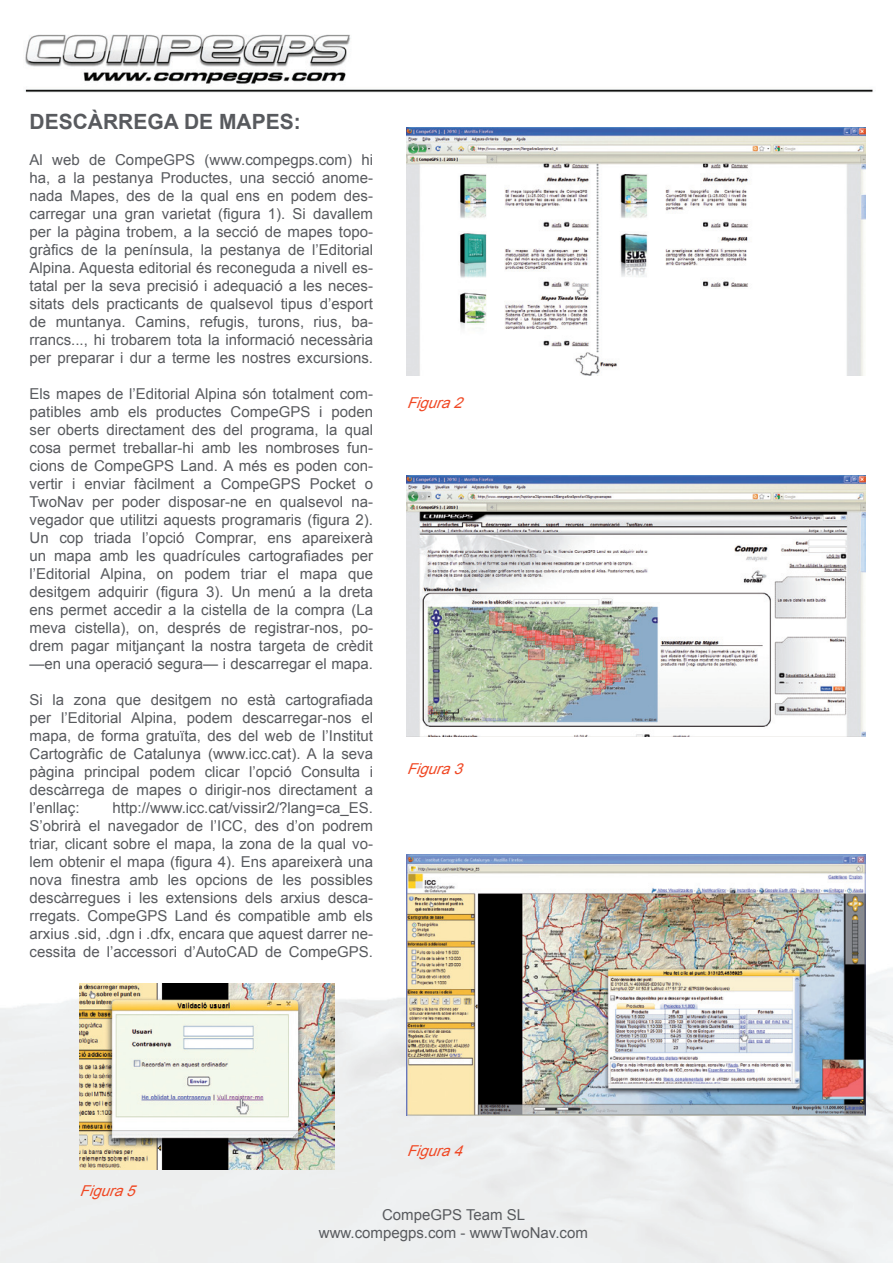
<style>
.page{position:relative;width:893px;height:1263px;background:#fff}
.page>*{position:absolute;margin:0;border:0;box-sizing:border-box;transform-origin:0 0}
.t1{font:700 21px "Arial";color:#585a5e}
.t2{font:15px/18px "Arial";color:#585a5e;text-align:justify}
.t3{font:italic 15px "Arial";color:#f04824}
</style>
<div class="page">
<img style="left:0;top:34px;width:893px;height:1229px">
<img style="left:407px;top:128px;width:459px;height:248px">
<img style="left:407px;top:475px;width:459px;height:261px">
<img style="left:407px;top:855px;width:459px;height:261px">
<img style="left:80px;top:984px;width:255px;height:185px">
<h1 class="t1" style="left:30px;top:107px;width:273px">DESCÀRREGA DE MAPES:</h1>
<p class="t2" style="left:30px;top:151px;width:345px">Al web de CompeGPS (www.compegps.com) hi ha, a la pestanya Productes, una secció anome&shy;nada Mapes, des de la qual ens en podem des&shy;carregar una gran varietat (figura 1). Si davallem per la pàgina trobem, a la secció de mapes topo&shy;gràfics de la península, la pestanya de l’Editorial Alpina. Aquesta editorial és reconeguda a nivell es&shy;tatal per la seva precisió i adequació a les neces&shy;sitats dels practicants de qualsevol tipus d’esport de muntanya. Camins, refugis, turons, rius, ba&shy;rrancs..., hi trobarem tota la informació necessària per preparar i dur a terme les nostres excursions.</p>
<p class="t2" style="left:30px;top:385px;width:345px">Els mapes de l’Editorial Alpina són totalment com&shy;patibles amb els productes CompeGPS i poden ser oberts directament des del programa, la qual cosa permet treballar-hi amb les nombroses fun&shy;cions de CompeGPS Land. A més es poden con&shy;vertir i enviar fàcilment a CompeGPS Pocket o TwoNav per poder disposar-ne en qualsevol na&shy;vegador que utilitzi aquests programaris (figura 2).<br>Un cop triada l’opció Comprar, ens apareixerà un mapa amb les quadrícules cartografiades per l’Editorial Alpina, on podem triar el mapa que desitgem adquirir (figura 3). Un menú a la dreta ens permet accedir a la cistella de la compra (La meva cistella), on, després de registrar-nos, po&shy;drem pagar mitjançant la nostra targeta de crèdit —en una operació segura— i descarregar el mapa.</p>
<p class="t2" style="left:30px;top:691px;width:345px">Si la zona que desitgem no està cartografiada per l’Editorial Alpina, podem descarregar-nos el mapa, de forma gratuïta, des del web de l’Institut Cartogràfic de Catalunya (www.icc.cat). A la seva pàgina principal podem clicar l’opció Consulta i descàrrega de mapes o dirigir-nos directament a l’enllaç:</p>
<p class="t2" style="left:30px;top:799px;width:345px;text-indent:83px">http://www.icc.cat/vissir2/?lang=ca_ES.<br>S’obrirà el navegador de l’ICC, des d’on podrem triar, clicant sobre el mapa, la zona de la qual vo&shy;lem obtenir el mapa (figura 4). Ens apareixerà una nova finestra amb les opcions de les possibles descàrregues i les extensions dels arxius desca&shy;rregats. CompeGPS Land és compatible amb els arxius .sid, .dgn i .dfx, encara que aquest darrer ne&shy;cessita de l’accessori d’AutoCAD de CompeGPS.</p>
<p class="t3" style="left:407px;top:393px;width:64px">Figura2</p>
<p class="t3" style="left:407px;top:759px;width:64px">Figura3</p>
<p class="t3" style="left:80px;top:1180px;width:64px">Figura5</p>
<p class="t3" style="left:407px;top:1141px;width:64px">Figura4</p>
<p class="t2" style="left:319px;top:1206px;width:270px;text-align:center">CompeGPS Team SL www.compegps.com - wwwTwoNav.com</p>
</div>
